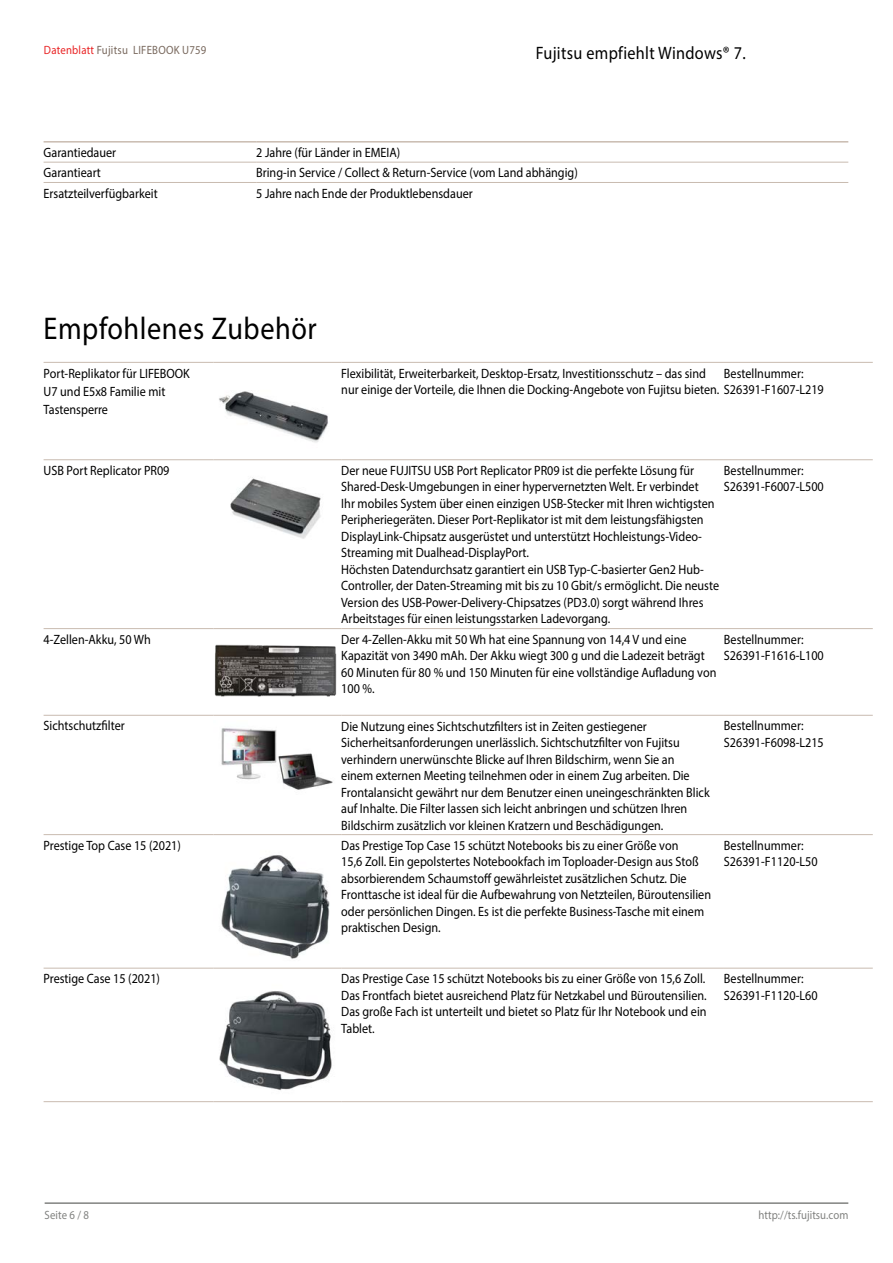
<style>
.page{position:relative;width:893px;height:1263px;background:#fff}
.page>*{position:absolute;margin:0;border:0;box-sizing:border-box;transform-origin:0 0}
.t1{font:31.5px "Myriad Pro";letter-spacing:.02em;color:#000;scale:.9 1}
.t2{font:18px "Myriad Pro";letter-spacing:.02em;color:#000;scale:.9 1}
.t3{font:13.5px/16.5px "Myriad Pro";color:#000;scale:.9 1}
.t4{font:12px "Myriad Pro";letter-spacing:.02em;color:#79695e;scale:.9 1}
.t5{font:12px "Myriad Pro";letter-spacing:.005em;color:#818280;scale:.9 1}
.s1{color:#e92425}
</style>
<div class="page">
<hr style="left:45px;top:1202px;width:803px;height:2px;background:#818280">
<hr style="left:44px;top:141px;width:212px;height:2px;background:#c9bbb0">
<hr style="left:256px;top:141px;width:592px;height:2px;background:#c9bbb0">
<hr style="left:44px;top:162px;width:212px;height:1px;background:#c9bbb0">
<hr style="left:256px;top:162px;width:592px;height:1px;background:#c9bbb0">
<hr style="left:44px;top:182px;width:212px;height:1px;background:#c9bbb0">
<hr style="left:256px;top:182px;width:592px;height:1px;background:#c9bbb0">
<hr style="left:44px;top:362px;width:170px;height:1px;background:#c9bbb0">
<hr style="left:214px;top:362px;width:127px;height:1px;background:#c9bbb0">
<hr style="left:341px;top:362px;width:383px;height:1px;background:#c9bbb0">
<hr style="left:724px;top:362px;width:149px;height:1px;background:#c9bbb0">
<hr style="left:44px;top:459px;width:170px;height:1px;background:#c9bbb0">
<hr style="left:214px;top:459px;width:127px;height:1px;background:#c9bbb0">
<hr style="left:341px;top:459px;width:383px;height:1px;background:#c9bbb0">
<hr style="left:724px;top:459px;width:149px;height:1px;background:#c9bbb0">
<hr style="left:44px;top:628px;width:170px;height:1px;background:#c9bbb0">
<hr style="left:214px;top:628px;width:127px;height:1px;background:#c9bbb0">
<hr style="left:341px;top:628px;width:383px;height:1px;background:#c9bbb0">
<hr style="left:724px;top:628px;width:149px;height:1px;background:#c9bbb0">
<hr style="left:44px;top:715px;width:170px;height:1px;background:#c9bbb0">
<hr style="left:214px;top:715px;width:127px;height:1px;background:#c9bbb0">
<hr style="left:341px;top:715px;width:383px;height:1px;background:#c9bbb0">
<hr style="left:724px;top:715px;width:149px;height:1px;background:#c9bbb0">
<hr style="left:44px;top:834px;width:170px;height:1px;background:#c9bbb0">
<hr style="left:214px;top:834px;width:127px;height:1px;background:#c9bbb0">
<hr style="left:341px;top:834px;width:383px;height:1px;background:#c9bbb0">
<hr style="left:724px;top:834px;width:149px;height:1px;background:#c9bbb0">
<hr style="left:44px;top:968px;width:170px;height:1px;background:#c9bbb0">
<hr style="left:214px;top:968px;width:127px;height:1px;background:#c9bbb0">
<hr style="left:341px;top:968px;width:383px;height:1px;background:#c9bbb0">
<hr style="left:724px;top:968px;width:149px;height:1px;background:#c9bbb0">
<hr style="left:44px;top:1101px;width:170px;height:1px;background:#c9bbb0">
<hr style="left:214px;top:1101px;width:127px;height:1px;background:#c9bbb0">
<hr style="left:341px;top:1101px;width:383px;height:1px;background:#c9bbb0">
<hr style="left:724px;top:1101px;width:149px;height:1px;background:#c9bbb0">
<img style="left:219px;top:391px;width:109px;height:52px">
<img style="left:230px;top:477px;width:91px;height:62px">
<img style="left:214px;top:644px;width:123px;height:53px">
<img style="left:221px;top:728px;width:112px;height:62px">
<img style="left:221px;top:855px;width:109px;height:104px">
<img style="left:219px;top:991px;width:113px;height:100px">
<p class="t4" style="left:44px;top:43px;width:182px"><span class="s1">Datenblatt</span> Fujitsu LIFEBOOK U759</p>
<h2 class="t2" style="left:536px;top:42px;width:235px">Fujitsu empfiehlt Windows® 7.</h2>
<p class="t3" style="left:44px;top:144px;width:82px">Garantiedauer</p>
<p class="t3" style="left:256px;top:144px;width:162px">2 Jahre (für Länder in EMEIA)</p>
<p class="t3" style="left:44px;top:164px;width:65px">Garantieart</p>
<p class="t3" style="left:256px;top:164px;width:359px">Bring-in Service / Collect &amp; Return-Service (vom Land abhängig)</p>
<p class="t3" style="left:44px;top:185px;width:128px">Ersatzteilverfügbarkeit</p>
<p class="t3" style="left:256px;top:185px;width:242px">5 Jahre nach Ende der Produktlebensdauer</p>
<h1 class="t1" style="left:44px;top:309px;width:305px">Empfohlenes Zubehör</h1>
<p class="t3" style="left:44px;top:364px;width:164px;line-height:18px">Port-Replikator für LIFEBOOK<br>U7 und E5x8 Familie mit<br>Tastensperre</p>
<p class="t3" style="left:341px;top:365px;width:538px">Flexibilität, Erweiterbarkeit, Desktop-Ersatz, Investitionsschutz – das sind<br>nur einige der Vorteile, die Ihnen die Docking-Angebote von Fujitsu bieten. S26391-F1607-L219</p>
<p class="t3" style="left:724px;top:365px;width:90px">Bestellnummer:</p>
<p class="t3" style="left:44px;top:462px;width:141px">USB Port Replicator PR09</p>
<p class="t3" style="left:341px;top:462px;width:421px">Der neue FUJITSU USB Port Replicator PR09 ist die perfekte Lösung für Shared-Desk-Umgebungen in einer hypervernetzten Welt. Er verbindet<br>Ihr mobiles System über einen einzigen USB-Stecker mit Ihren wichtigsten Peripheriegeräten. Dieser Port-Replikator ist mit dem leistungsfähigsten DisplayLink-Chipsatz ausgerüstet und unterstützt Hochleistungs-Video-Streaming mit Dualhead-DisplayPort.<br>Höchsten Datendurchsatz garantiert ein USB Typ-C-basierter Gen2 Hub-Controller, der Daten-Streaming mit bis zu 10 Gbit/s ermöglicht. Die neuste Version des USB-Power-Delivery-Chipsatzes (PD3.0) sorgt während Ihres Arbeitstages für einen leistungsstarken Ladevorgang.</p>
<p class="t3" style="left:724px;top:462px;width:112px">Bestellnummer:<br>S26391-F6007-L500</p>
<p class="t3" style="left:44px;top:631px;width:121px">4-Zellen-Akku, 50 Wh</p>
<p class="t3" style="left:341px;top:631px;width:418px">Der 4-Zellen-Akku mit 50 Wh hat eine Spannung von 14,4 V und eine Kapazität von 3490 mAh. Der Akku wiegt 300 g und die Ladezeit beträgt 60 Minuten für 80 % und 150 Minuten für eine vollständige Aufladung von 100 %.</p>
<p class="t3" style="left:724px;top:631px;width:112px">Bestellnummer:<br>S26391-F1616-L100</p>
<p class="t3" style="left:44px;top:717px;width:92px">Sichtschutzfilter</p>
<p class="t3" style="left:341px;top:717px;width:411px">Die Nutzung eines Sichtschutzfilters ist in Zeiten gestiegener Sicherheitsanforderungen unerlässlich. Sichtschutzfilter von Fujitsu verhindern unerwünschte Blicke auf Ihren Bildschirm, wenn Sie an einem externen Meeting teilnehmen oder in einem Zug arbeiten. Die Frontalansicht gewährt nur dem Benutzer einen uneingeschränkten Blick auf Inhalte. Die Filter lassen sich leicht anbringen und schützen Ihren Bildschirm zusätzlich vor kleinen Kratzern und Beschädigungen.</p>
<p class="t3" style="left:724px;top:717px;width:112px">Bestellnummer:<br>S26391-F6098-L215</p>
<p class="t3" style="left:44px;top:837px;width:154px">Prestige Top Case 15 (2021)</p>
<p class="t3" style="left:341px;top:837px;width:412px">Das Prestige Top Case 15 schützt Notebooks bis zu einer Größe von<br>15,6 Zoll. Ein gepolstertes Notebookfach im Toploader-Design aus Stoß absorbierendem Schaumstoff gewährleistet zusätzlichen Schutz. Die Fronttasche ist ideal für die Aufbewahrung von Netzteilen, Büroutensilien oder persönlichen Dingen. Es ist die perfekte Business-Tasche mit einem praktischen Design.</p>
<p class="t3" style="left:724px;top:837px;width:106px">Bestellnummer:<br>S26391-F1120-L50</p>
<p class="t3" style="left:44px;top:970px;width:131px">Prestige Case 15 (2021)</p>
<p class="t3" style="left:341px;top:970px;width:408px;text-align:justify">Das Prestige Case 15 schützt Notebooks bis zu einer Größe von 15,6 Zoll.<br>Das Frontfach bietet ausreichend Platz für Netzkabel und Büroutensilien.<br>Das große Fach ist unterteilt und bietet so Platz für Ihr Notebook und ein Tablet.</p>
<p class="t3" style="left:724px;top:970px;width:106px">Bestellnummer:<br>S26391-F1120-L60</p>
<p class="t5" style="left:45px;top:1207px;width:51px">Seite 6 / 8</p>
<p class="t5" style="left:758px;top:1207px;width:101px">http://ts.fujitsu.com</p>
</div>
